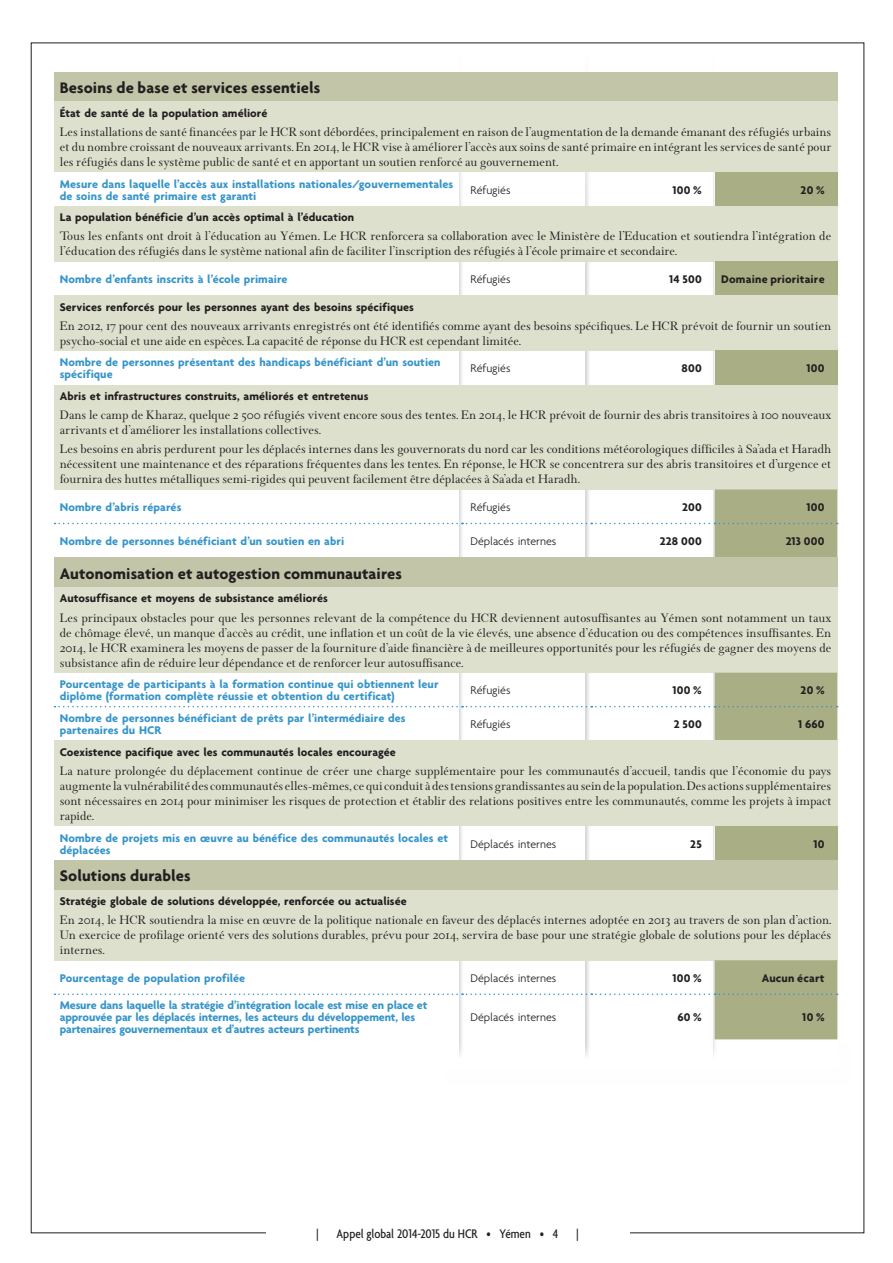
<style>
.page{position:relative;width:893px;height:1263px;background:#fff}
.page>*{position:absolute;margin:0;border:0;box-sizing:border-box;transform-origin:0 0}
.t1{font:700 16.5px "Agenda";letter-spacing:.005em;color:#231f20}
.t2{font:13.5px/15px "Wessex";color:#231f20;text-align:justify}
.t3{font:500 condensed 13.5px "Agenda";letter-spacing:-.005em;color:#231f20}
.t4{font:700 12px/12px "Agenda";letter-spacing:.005em;color:#3695ca}
.t5{font:700 12px "Agenda";letter-spacing:.005em;color:#231f20}
.t6{font:700 12px/12px "Agenda";letter-spacing:-.015em;color:#3695ca}
.t7{font:300 12px "Agenda";color:#231f20}
</style>
<div class="page">
<img style="left:459px;top:72px;width:380px;height:923px">
<img style="left:586px;top:54px;width:1px;height:988px">
<div style="left:54px;top:72px;width:783px;height:30px;background:#c2c5a8"></div>
<div style="left:54px;top:102px;width:783px;height:70px;background:#dee0ce"></div>
<div style="left:715px;top:172px;width:122px;height:34px;background:#aaae85"></div>
<div style="left:54px;top:206px;width:783px;height:55px;background:#dee0ce"></div>
<div style="left:715px;top:261px;width:122px;height:34px;background:#aaae85"></div>
<div style="left:54px;top:295px;width:783px;height:56px;background:#dee0ce"></div>
<div style="left:715px;top:351px;width:122px;height:34px;background:#aaae85"></div>
<div style="left:54px;top:385px;width:783px;height:104px;background:#dee0ce"></div>
<svg style="left:55px;top:489px;width:783px;height:68px"></svg>
<div style="left:54px;top:557px;width:783px;height:30px;background:#c2c5a8"></div>
<div style="left:54px;top:587px;width:783px;height:86px;background:#dee0ce"></div>
<svg style="left:55px;top:673px;width:783px;height:68px"></svg>
<div style="left:54px;top:741px;width:783px;height:85px;background:#dee0ce"></div>
<div style="left:715px;top:826px;width:122px;height:34px;background:#aaae85"></div>
<div style="left:54px;top:860px;width:783px;height:30px;background:#c2c5a8"></div>
<div style="left:54px;top:890px;width:783px;height:70px;background:#dee0ce"></div>
<svg style="left:55px;top:960px;width:783px;height:96px"></svg>
<p class="t1" style="left:60px;top:78px;width:262px">Besoins de base et services essentiels</p>
<p class="t5" style="left:60px;top:106px;width:209px">État de santé de la population amélioré</p>
<p class="t2" style="left:60px;top:125px;width:773px">Les installations de santé financées par le HCR sont débordées, principalement en raison de l’augmentation de la demande émanant des réfugiés urbains et du nombre croissant de nouveaux arrivants. En 2014, le HCR vise à améliorer l’accès aux soins de santé primaire en intégrant les services de santé pour les réfugiés dans le système public de santé et en apportant un soutien renforcé au gouvernement.</p>
<p class="t4" style="left:60px;top:177px;width:395px">Mesure dans laquelle l’accès aux installations nationales/gouvernementales de soins de santé primaire est garanti</p>
<p class="t7" style="left:470px;top:183px;width:41px">Réfugiés</p>
<p class="t5" style="left:672px;top:182px;width:31px">100 %</p>
<p class="t5" style="left:801px;top:182px;width:26px">20 %</p>
<p class="t5" style="left:60px;top:210px;width:296px">La population bénéficie d’un accès optimal à l’éducation</p>
<p class="t2" style="left:60px;top:229px;width:773px">Tous les enfants ont droit à l’éducation au Yémen. Le HCR renforcera sa collaboration avec le Ministère de l’Education et soutiendra l’intégration de l’éducation des réfugiés dans le système national afin de faciliter l’inscription des réfugiés à l’école primaire et secondaire.</p>
<p class="t4" style="left:60px;top:273px;width:229px">Nombre d’enfants inscrits à l’école primaire</p>
<p class="t7" style="left:470px;top:272px;width:41px">Réfugiés</p>
<p class="t5" style="left:669px;top:272px;width:34px">14 500</p>
<p class="t5" style="left:721px;top:272px;width:105px">Domaine prioritaire</p>
<p class="t5" style="left:60px;top:299px;width:356px">Services renforcés pour les personnes ayant des besoins spécifiques</p>
<p class="t2" style="left:60px;top:318px;width:773px">En 2012, 17 pour cent des nouveaux arrivants enregistrés ont été identifiés comme ayant des besoins spécifiques. Le HCR prévoit de fournir un soutien psycho-social et une aide en espèces. La capacité de réponse du HCR est cependant limitée.</p>
<p class="t4" style="left:60px;top:356px;width:382px">Nombre de personnes présentant des handicaps bénéficiant d’un soutien spécifique</p>
<p class="t7" style="left:470px;top:362px;width:41px">Réfugiés</p>
<p class="t5" style="left:681px;top:361px;width:22px">800</p>
<p class="t5" style="left:806px;top:361px;width:20px">100</p>
<p class="t5" style="left:60px;top:389px;width:310px">Abris et infrastructures construits, améliorés et entretenus</p>
<p class="t2" style="left:60px;top:408px;width:773px">Dans le camp de Kharaz, quelque 2 500 réfugiés vivent encore sous des tentes. En 2014, le HCR prévoit de fournir des abris transitoires à 100 nouveaux arrivants et d’améliorer les installations collectives.</p>
<p class="t2" style="left:60px;top:442px;width:773px">Les besoins en abris perdurent pour les déplacés internes dans les gouvernorats du nord car les conditions météorologiques difficiles à Sa’ada et Haradh nécessitent une maintenance et des réparations fréquentes dans les tentes. En réponse, le HCR se concentrera sur des abris transitoires et d’urgence et fournira des huttes métalliques semi-rigides qui peuvent facilement être déplacées à Sa’ada et Haradh.</p>
<p class="t4" style="left:60px;top:501px;width:123px">Nombre d’abris réparés</p>
<p class="t7" style="left:470px;top:500px;width:41px">Réfugiés</p>
<p class="t5" style="left:682px;top:500px;width:21px">200</p>
<p class="t5" style="left:806px;top:500px;width:20px">100</p>
<p class="t4" style="left:60px;top:535px;width:286px">Nombre de personnes bénéficiant d’un soutien en abri</p>
<p class="t7" style="left:470px;top:534px;width:87px">Déplacés internes</p>
<p class="t5" style="left:660px;top:534px;width:44px">228 000</p>
<p class="t5" style="left:786px;top:534px;width:40px">213 000</p>
<p class="t1" style="left:60px;top:563px;width:344px">Autonomisation et autogestion communautaires</p>
<p class="t5" style="left:60px;top:591px;width:270px">Autosuffisance et moyens de subsistance améliorés</p>
<p class="t2" style="left:60px;top:610px;width:773px">Les principaux obstacles pour que les personnes relevant de la compétence du HCR deviennent autosuffisantes au Yémen sont notamment un taux de chômage élevé, un manque d’accès au crédit, une inflation et un coût de la vie élevés, une absence d’éducation ou des compétences insuffisantes. En 2014, le HCR examinera les moyens de passer de la fourniture d’aide financière à de meilleures opportunités pour les réfugiés de gagner des moyens de subsistance afin de réduire leur dépendance et de renforcer leur autosuffisance.</p>
<p class="t4" style="left:60px;top:678px;width:380px">Pourcentage de participants à la formation continue qui obtiennent leur diplôme (formation complète réussie et obtention du certificat)</p>
<p class="t7" style="left:470px;top:683px;width:41px">Réfugiés</p>
<p class="t5" style="left:672px;top:683px;width:31px">100 %</p>
<p class="t5" style="left:801px;top:683px;width:26px">20 %</p>
<p class="t4" style="left:60px;top:712px;width:347px">Nombre de personnes bénéficiant de prêts par l’intermédiaire des partenaires du HCR</p>
<p class="t7" style="left:470px;top:717px;width:41px">Réfugiés</p>
<p class="t5" style="left:674px;top:717px;width:29px">2 500</p>
<p class="t5" style="left:798px;top:717px;width:28px">1 660</p>
<p class="t5" style="left:60px;top:745px;width:338px">Coexistence pacifique avec les communautés locales encouragée</p>
<p class="t2" style="left:60px;top:764px;width:773px">La nature prolongée du déplacement continue de créer une charge supplémentaire pour les communautés d’accueil, tandis que l’économie du pays augmente la vulnérabilité des communautés elles-mêmes, ce qui conduit à des tensions grandissantes au sein de la population. Des actions supplémentaires sont nécessaires en 2014 pour minimiser les risques de protection et établir des relations positives entre les communautés, comme les projets à impact rapide.</p>
<p class="t4" style="left:60px;top:831px;width:390px">Nombre de projets mis en œuvre au bénéfice des communautés locales et déplacées</p>
<p class="t7" style="left:470px;top:837px;width:87px">Déplacés internes</p>
<p class="t5" style="left:690px;top:836px;width:13px">25</p>
<p class="t5" style="left:813px;top:836px;width:13px">10</p>
<p class="t1" style="left:60px;top:866px;width:132px">Solutions durables</p>
<p class="t5" style="left:60px;top:894px;width:348px">Stratégie globale de solutions développée, renforcée ou actualisée</p>
<p class="t2" style="left:60px;top:913px;width:773px">En 2014, le HCR soutiendra la mise en œuvre de la politique nationale en faveur des déplacés internes adoptée en 2013 au travers de son plan d’action.<br>Un exercice de profilage orienté vers des solutions durables, prévu pour 2014, servira de base pour une stratégie globale de solutions pour les déplacés internes.</p>
<p class="t4" style="left:60px;top:972px;width:187px">Pourcentage de population profilée</p>
<p class="t7" style="left:470px;top:971px;width:87px">Déplacés internes</p>
<p class="t5" style="left:672px;top:971px;width:31px">100 %</p>
<p class="t5" style="left:762px;top:971px;width:64px">Aucun écart</p>
<p class="t6" style="left:60px;top:999px;width:369px">Mesure dans laquelle la stratégie d’intégration locale est mise en place et approuvée par les déplacés internes, les acteurs du développement, les partenaires gouvernementaux et d’autres acteurs pertinents</p>
<p class="t7" style="left:470px;top:1010px;width:87px">Déplacés internes</p>
<p class="t5" style="left:677px;top:1010px;width:26px">60 %</p>
<p class="t5" style="left:802px;top:1010px;width:24px">10 %</p>
<p class="t3" style="left:316px;top:1225px;width:4px">|</p>
<p class="t3" style="left:337px;top:1225px;width:223px">Appel global 2014-2015 du HCR • Yémen • 4</p>
<p class="t3" style="left:576px;top:1225px;width:4px">|</p>
</div>
